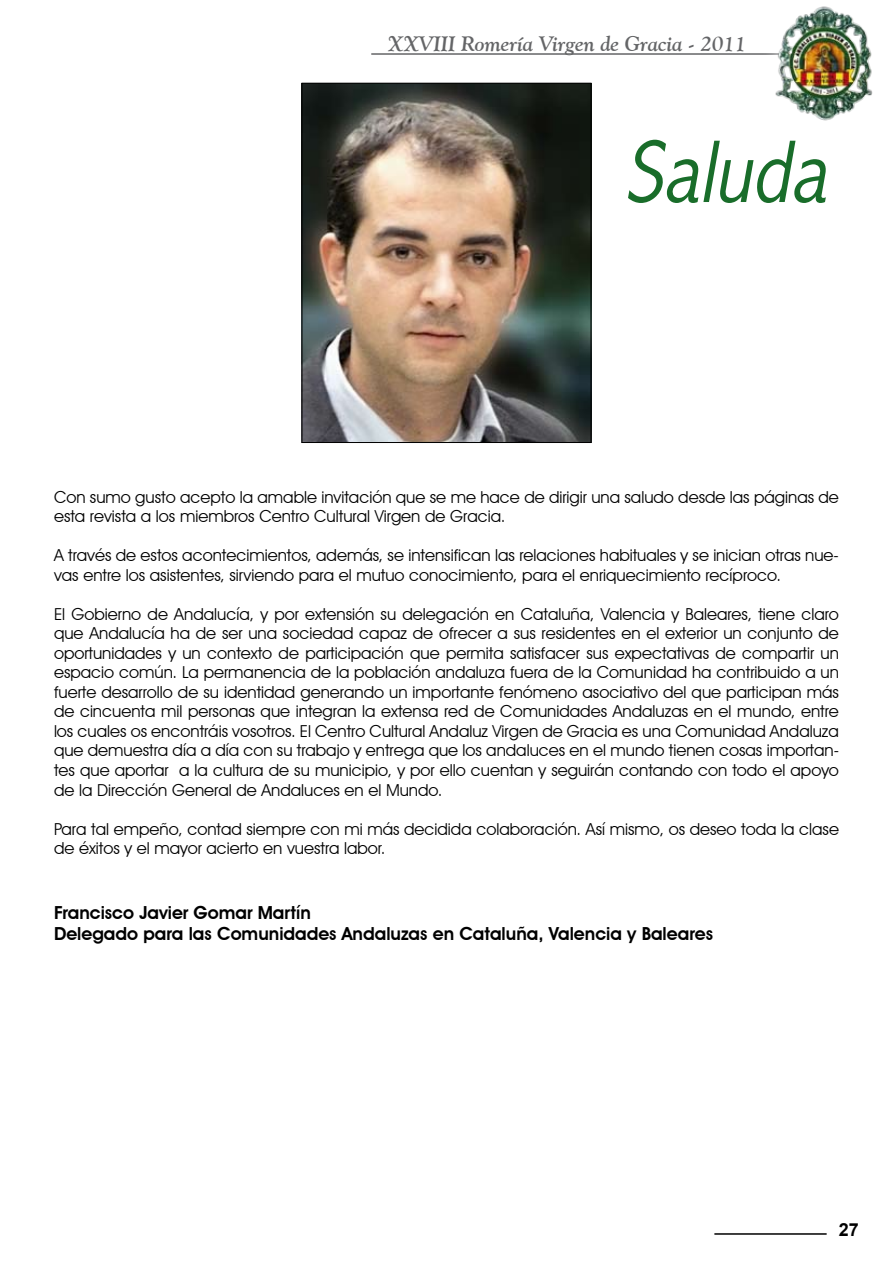
<style>
.page{position:relative;width:893px;height:1263px;background:#fff}
.page>*{position:absolute;margin:0;border:0;box-sizing:border-box;transform-origin:0 0}
.t1{font:italic 300 condensed 90px "Abadi";color:#196d2a}
.t2{font:italic 700 21px "Goudy Old Style BT";color:#646567}
.t3{font:600 18px/21.6px "Avant Garde IT Cby BT";color:#000}
.t4{font:700 18px "Arial";color:#000}
.t5{font:16.5px/19.5px "Avant Garde IT Cby BT";color:#000}
</style>
<div class="page">
<hr style="left:714px;top:1233px;width:113px;height:2px;background:#000">
<hr style="left:371px;top:53px;width:459px;height:2px;background:#646567">
<div style="left:758px;top:0;width:135px;height:152px;background:#fff"></div>
<img style="left:765px;top:6px;width:108px;height:115px">
<img style="left:303px;top:85px;width:286px;height:356px">
<div style="left:301px;top:83px;width:290px;height:360px;border:1px solid #000"></div>
<p class="t2" style="left:388px;top:31px;width:360px">XXVIII Romería Virgen de Gracia - 2011</p>
<h1 class="t1" style="left:625px;top:120px;width:221px">Saluda</h1>
<p class="t5" style="left:54px;top:487px;width:786px">Con sumo gusto acepto la amable invitación que se me hace de dirigir una saludo desde las páginas de esta revista a los miembros Centro Cultural Virgen de Gracia.</p>
<p class="t5" style="left:54px;top:546px;width:786px">A través de estos acontecimientos, además, se intensifican las relaciones habituales y se inician otras nue&shy;vas entre los asistentes, sirviendo para el mutuo conocimiento, para el enriquecimiento recíproco.</p>
<p class="t5" style="left:54px;top:604px;width:786px;text-align:justify">El Gobierno de Andalucía, y por extensión su delegación en Cataluña, Valencia y Baleares, tiene claro que Andalucía ha de ser una sociedad capaz de ofrecer a sus residentes en el exterior un conjunto de oportunidades y un contexto de participación que permita satisfacer sus expectativas de compartir un espacio común. La permanencia de la población andaluza fuera de la Comunidad ha contribuido a un fuerte desarrollo de su identidad generando un importante fenómeno asociativo del que participan más de cincuenta mil personas que integran la extensa red de Comunidades Andaluzas en el mundo, entre los cuales os encontráis vosotros. El Centro Cultural Andaluz Virgen de Gracia es una Comunidad Andaluza que demuestra día a día con su trabajo y entrega que los andaluces en el mundo tienen cosas importan&shy;tes que aportar a la cultura de su municipio, y por ello cuentan y seguirán contando con todo el apoyo de la Dirección General de Andaluces en el Mundo.</p>
<p class="t5" style="left:54px;top:819px;width:786px">Para tal empeño, contad siempre con mi más decidida colaboración. Así mismo, os deseo toda la clase de éxitos y el mayor acierto en vuestra labor.</p>
<p class="t3" style="left:54px;top:901px;width:660px">Francisco Javier Gomar Martín<br>Delegado para las Comunidades Andaluzas en Cataluña, Valencia y Baleares</p>
<p class="t4" style="left:839px;top:1217px;width:22px">27</p>
</div>
